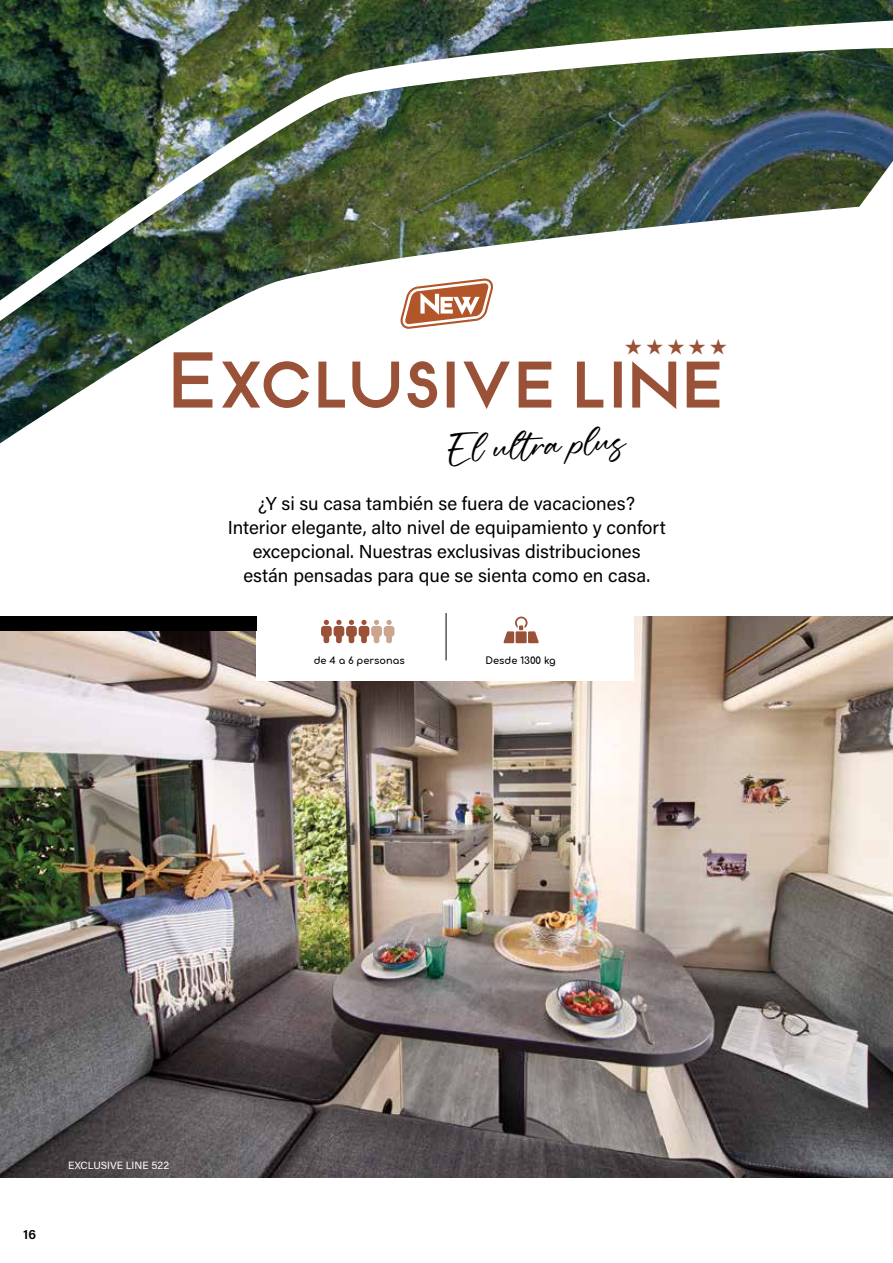
<style>
.page{position:relative;width:893px;height:1263px;background:#fff}
.page>*{position:absolute;margin:0;border:0;box-sizing:border-box;transform-origin:0 0}
.t1{font:75.45px "Gray Sun";letter-spacing:-.025em;color:#995238}
.t2{font:45.45px "Animal Chariot";color:#000}
.t3{font:18.75px/24px "Acumin Pro";color:#000;text-align:center}
.t4{font:600 13.5px "Acumin Pro";color:#000}
.t5{font:10.5px "Acumin Pro";color:#fff}
.t6{font:700 9.75px "Comfortaa";color:#000}
</style>
<div class="page">
<img style="left:0;top:0;width:893px;height:443px">
<img style="left:0;top:617px;width:893px;height:561px">
<div style="left:257px;top:590px;width:377px;height:90px;background:#fff"></div>
<hr style="left:446px;top:613px;width:1px;height:47px;background:#000">
<svg style="left:321px;top:620px;width:73px;height:23px"></svg>
<svg style="left:503px;top:616px;width:36px;height:27px"></svg>
<div style="left:0;top:617px;width:257px;height:14px;background:#000"></div>
<img style="left:0;top:5px;width:893px;height:336px">
<svg style="left:400px;top:278px;width:93px;height:51px"></svg>
<svg style="left:625px;top:338px;width:102px;height:16px"></svg>
<h1 class="t1" style="left:167px;top:339px;width:560px">Exclusive line</h1>
<h2 class="t2" style="left:448px;top:421px;width:178px;rotate:-3deg">El ultra plus</h2>
<p class="t3" style="left:228px;top:491px;width:439px">¿Y si su casa también se fuera de vacaciones?<br>Interior elegante, alto nivel de equipamiento y confort excepcional. Nuestras exclusivas distribuciones están pensadas para que se sienta como en casa.</p>
<p class="t6" style="left:314px;top:652px;width:92px">de 4 a 6 personas</p>
<p class="t6" style="left:486px;top:652px;width:72px">Desde 1300 kg</p>
<p class="t4" style="left:23px;top:1225px;width:14px">16</p>
<p class="t5" style="left:68px;top:1158px;width:103px">EXCLUSIVE LINE 522</p>
</div>
